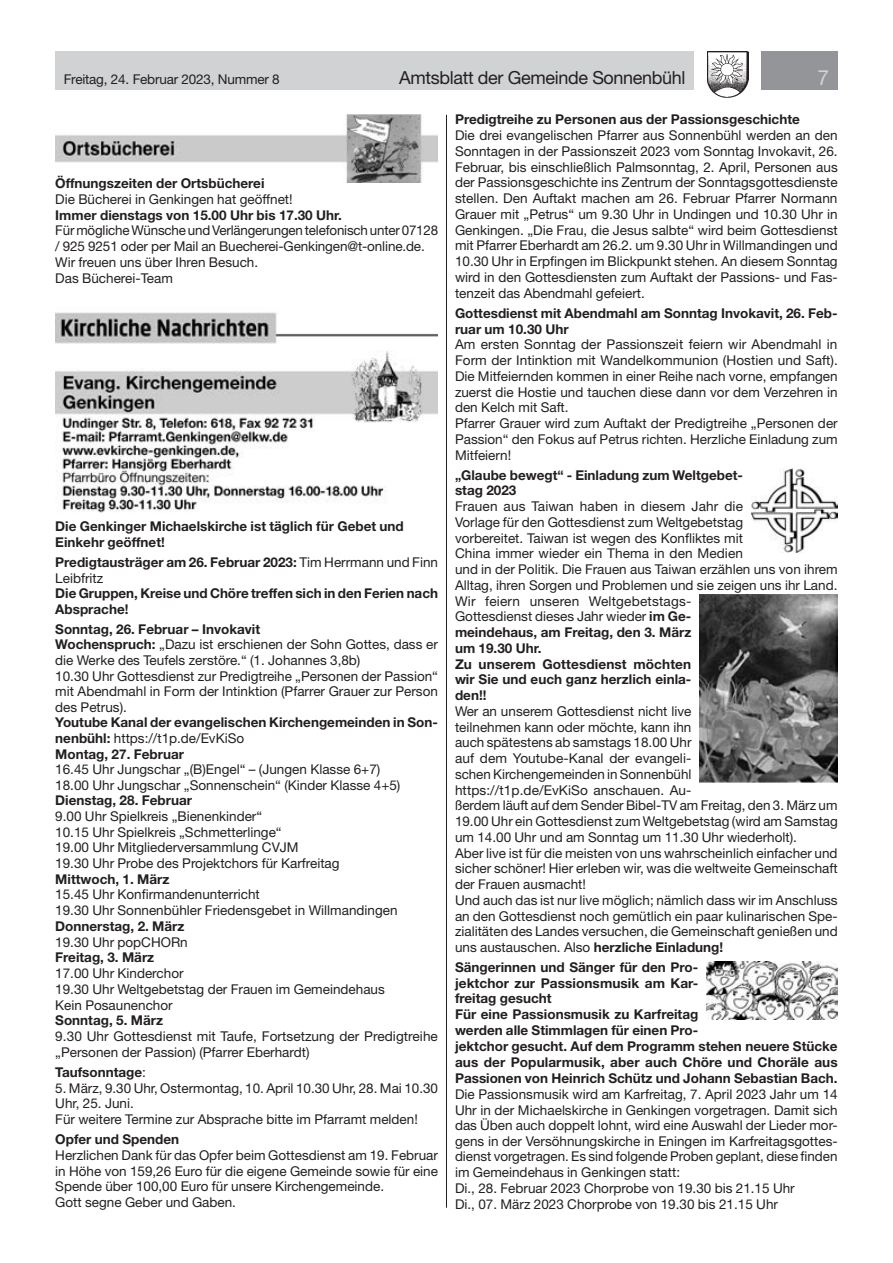
<style>
.page{position:relative;width:893px;height:1263px;background:#fff}
.page>*{position:absolute;margin:0;border:0;box-sizing:border-box;transform-origin:0 0}
.t1{font:21px "Helvetica Neue LT Std";color:#d1d2d4}
.t2{font:18px "Helvetica Neue LT Std";letter-spacing:-.02em;color:#231f20}
.t3{font:13.5px/15.8px "Helvetica Neue LT Std";color:#231f20}
.t4{font:700 13.5px/15.9px "Helvetica Neue LT Std";color:#231f20}
.s1{font-weight:400}
.s2{font-weight:700}
</style>
<div class="page">
<div style="left:55px;top:51px;width:639px;height:38px;background:#d1d2d4"></div>
<div style="left:761px;top:51px;width:77px;height:38px;background:#939598"></div>
<img style="left:707px;top:51px;width:41px;height:47px">
<img style="left:55px;top:115px;width:383px;height:68px">
<img style="left:55px;top:312px;width:383px;height:32px">
<img style="left:55px;top:351px;width:383px;height:162px">
<hr style="left:446px;top:115px;width:1px;height:1093px;background:#231f20">
<img style="left:700px;top:595px;width:138px;height:187px">
<img style="left:752px;top:469px;width:86px;height:84px">
<img style="left:707px;top:962px;width:131px;height:57px">
<p class="t3" style="left:64px;top:71px;width:217px">Freitag, 24. Februar 2023, Nummer 8</p>
<h2 class="t2" style="left:399px;top:67px;width:288px">Amtsblatt der Gemeinde Sonnenbühl</h2>
<h1 class="t1" style="left:817px;top:65px;width:13px">7</h1>
<p class="t4" style="left:55px;top:175px;width:211px">Öffnungszeiten der Ortsbücherei</p>
<p class="t3" style="left:55px;top:191px;width:239px">Die Bücherei in Genkingen hat geöffnet!</p>
<p class="t4" style="left:55px;top:206px;width:288px">Immer dienstags von 15.00 Uhr bis 17.30 Uhr.</p>
<p class="t3" style="left:55px;top:222px;width:384px">Für mögliche Wünsche und Verlängerungen telefonisch unter 07128 / 925 9251 oder per Mail an Buecherei-Genkingen@t-online.de.<br>Wir freuen uns über Ihren Besuch.<br>Das Bücherei-Team</p>
<p class="t4" style="left:55px;top:518px;width:350px">Die Genkinger Michaelskirche ist täglich für Gebet und<br>Einkehr geöffnet!</p>
<p class="t4" style="left:55px;top:554px;width:384px">Predigtausträger am 26. Februar 2023: <span class="s1">Tim Herrmann und Finn<br>Leibfritz</span></p>
<p class="t4" style="left:55px;top:585px;width:384px">Die Gruppen, Kreise und Chöre treffen sich in den Ferien nach<br>Absprache!</p>
<p class="t3" style="left:55px;top:621px;width:384px"><span class="s2">Sonntag, 26. Februar – Invokavit<br>Wochenspruch:</span> „Dazu ist erschienen der Sohn Gottes, dass er die Werke des Teufels zerstöre.“ (1. Johannes 3,8b)<br>10.30 Uhr Gottesdienst zur Predigtreihe „Personen der Passion“ mit Abendmahl in Form der Intinktion (Pfarrer Grauer zur Person des Petrus).</p>
<p class="t4" style="left:55px;top:714px;width:384px">Youtube Kanal der evangelischen Kirchengemeinden in Son&shy;nenbühl: <span class="s1">https://t1p.de/EvKiSo<br></span>Montag, 27. Februar</p>
<p class="t3" style="left:55px;top:761px;width:347px">16.45 Uhr Jungschar „(B)Engel“ – (Jungen Klasse 6+7)<br>18.00 Uhr Jungschar „Sonnenschein“ (Kinder Klasse 4+5)</p>
<p class="t4" style="left:55px;top:792px;width:138px">Dienstag, 28. Februar</p>
<p class="t3" style="left:55px;top:808px;width:286px">9.00 Uhr Spielkreis „Bienenkinder“<br>10.15 Uhr Spielkreis „Schmetterlinge“<br>19.00 Uhr Mitgliederversammlung CVJM<br>19.30 Uhr Probe des Projektchors für Karfreitag</p>
<p class="t4" style="left:55px;top:870px;width:116px">Mittwoch, 1. März</p>
<p class="t3" style="left:55px;top:886px;width:344px">15.45 Uhr Konfirmandenunterricht<br>19.30 Uhr Sonnenbühler Friedensgebet in Willmandingen</p>
<p class="t4" style="left:55px;top:918px;width:131px">Donnerstag, 2. März</p>
<p class="t3" style="left:55px;top:934px;width:134px">19.30 Uhr popCHORn</p>
<p class="t4" style="left:55px;top:949px;width:101px">Freitag, 3. März</p>
<p class="t3" style="left:55px;top:965px;width:331px">17.00 Uhr Kinderchor<br>19.30 Uhr Weltgebetstag der Frauen im Gemeindehaus<br>Kein Posaunenchor</p>
<p class="t4" style="left:55px;top:1012px;width:109px">Sonntag, 5. März</p>
<p class="t3" style="left:55px;top:1028px;width:384px">9.30 Uhr Gottesdienst mit Taufe, Fortsetzung der Predigtreihe „Personen der Passion) (Pfarrer Eberhardt)</p>
<p class="t4" style="left:55px;top:1064px;width:92px">Taufsonntage<span class="s1">:</span></p>
<p class="t3" style="left:55px;top:1080px;width:384px">5. März, 9.30 Uhr, Ostermontag, 10. April 10.30 Uhr, 28. Mai 10.30<br>Uhr, 25. Juni.<br>Für weitere Termine zur Absprache bitte im Pfarramt melden!</p>
<p class="t4" style="left:55px;top:1131px;width:126px">Opfer und Spenden</p>
<p class="t3" style="left:55px;top:1147px;width:384px">Herzlichen Dank für das Opfer beim Gottesdienst am 19. Februar in Höhe von 159,26 Euro für die eigene Gemeinde sowie für eine Spende über 100,00 Euro für unsere Kirchengemeinde.<br>Gott segne Geber und Gaben.</p>
<p class="t4" style="left:455px;top:111px;width:346px">Predigtreihe zu Personen aus der Passionsgeschichte</p>
<p class="t3" style="left:455px;top:127px;width:384px;text-align:justify">Die drei evangelischen Pfarrer aus Sonnenbühl werden an den Sonntagen in der Passionszeit 2023 vom Sonntag Invokavit, 26.<br>Februar, bis einschließlich Palmsonntag, 2. April, Personen aus der Passionsgeschichte ins Zentrum der Sonntagsgottesdienste stellen. Den Auftakt machen am 26. Februar Pfarrer Normann Grauer mit „Petrus“ um 9.30 Uhr in Undingen und 10.30 Uhr in Genkingen. „Die Frau, die Jesus salbte“ wird beim Gottesdienst mit Pfarrer Eberhardt am 26.2. um 9.30 Uhr in Willmandingen und 10.30 Uhr in Erpfingen im Blickpunkt stehen. An diesem Sonntag wird in den Gottesdiensten zum Auftakt der Passions- und Fas&shy;tenzeit das Abendmahl gefeiert.</p>
<p class="t4" style="left:455px;top:305px;width:384px">Gottesdienst mit Abendmahl am Sonntag Invokavit, 26. Feb&shy;ruar um 10.30 Uhr</p>
<p class="t3" style="left:455px;top:336px;width:384px">Am ersten Sonntag der Passionszeit feiern wir Abendmahl in Form der Intinktion mit Wandelkommunion (Hostien und Saft).<br>Die Mitfeiernden kommen in einer Reihe nach vorne, empfangen zuerst die Hostie und tauchen diese dann vor dem Verzehren in den Kelch mit Saft.<br>Pfarrer Grauer wird zum Auftakt der Predigtreihe „Personen der Passion“ den Fokus auf Petrus richten. Herzliche Einladung zum Mitfeiern!</p>
<p class="t4" style="left:455px;top:466px;width:290px">„Glaube bewegt“ - Einladung zum Weltgebet&shy;stag 2023</p>
<p class="t3" style="left:455px;top:498px;width:384px">Frauen aus Taiwan haben in diesem Jahr die<br>Vorlage für den Gottesdienst zum Weltgebetstag<br>vorbereitet. Taiwan ist wegen des Konfliktes mit<br>China immer wieder ein Thema in den Medien<br>und in der Politik. Die Frauen aus Taiwan erzählen uns von ihrem Alltag, ihren Sorgen und Problemen und sie zeigen uns ihr Land.<br>Wir feiern unseren Weltgebetstags-<br>Gottesdienst dieses Jahr wieder <span class="s2">im Ge-<br>meindehaus, am Freitag, den 3. März<br>um 19.30 Uhr.<br>Zu unserem Gottesdienst möchten<br>wir Sie und euch ganz herzlich einla-<br>den!!</span></p>
<p class="t3" style="left:455px;top:703px;width:384px">Wer an unserem Gottesdienst nicht live<br>teilnehmen kann oder möchte, kann ihn<br>auch spätestens ab samstags 18.00 Uhr<br>auf dem Youtube-Kanal der evangeli-<br>schen Kirchengemeinden in Sonnenbühl<br>https://t1p.de/EvKiSo anschauen. Au-<br>ßerdem läuft auf dem Sender Bibel-TV am Freitag, den 3. März um 19.00 Uhr ein Gottesdienst zum Weltgebetstag (wird am Samstag um 14.00 Uhr und am Sonntag um 11.30 Uhr wiederholt).<br>Aber live ist für die meisten von uns wahrscheinlich einfacher und sicher schöner! Hier erleben wir, was die weltweite Gemeinschaft der Frauen ausmacht!<br>Und auch das ist nur live möglich; nämlich dass wir im Anschluss an den Gottesdienst noch gemütlich ein paar kulinarischen Spe&shy;zialitäten des Landes versuchen, die Gemeinschaft genießen und uns austauschen. Also <span class="s2">herzliche Einladung!</span></p>
<p class="t4" style="left:455px;top:959px;width:384px">Sängerinnen und Sänger für den Pro-<br>jektchor zur Passionsmusik am Kar-<br>freitag gesucht<br>Für eine Passionsmusik zu Karfreitag<br>werden alle Stimmlagen für einen Pro-<br>jektchor gesucht. Auf dem Programm stehen neuere Stücke aus der Popularmusik, aber auch Chöre und Choräle aus Passionen von Heinrich Schütz und Johann Sebastian Bach.</p>
<p class="t3" style="left:455px;top:1086px;width:384px">Die Passionsmusik wird am Karfreitag, 7. April 2023 Jahr um 14<br>Uhr in der Michaelskirche in Genkingen vorgetragen. Damit sich das Üben auch doppelt lohnt, wird eine Auswahl der Lieder mor&shy;gens in der Versöhnungskirche in Eningen im Karfreitagsgottes&shy;dienst vorgetragen. Es sind folgende Proben geplant, diese finden im Gemeindehaus in Genkingen statt:<br>Di., 28. Februar 2023 Chorprobe von 19.30 bis 21.15 Uhr<br>Di., 07. März 2023 Chorprobe von 19.30 bis 21.15 Uhr</p>
</div>
